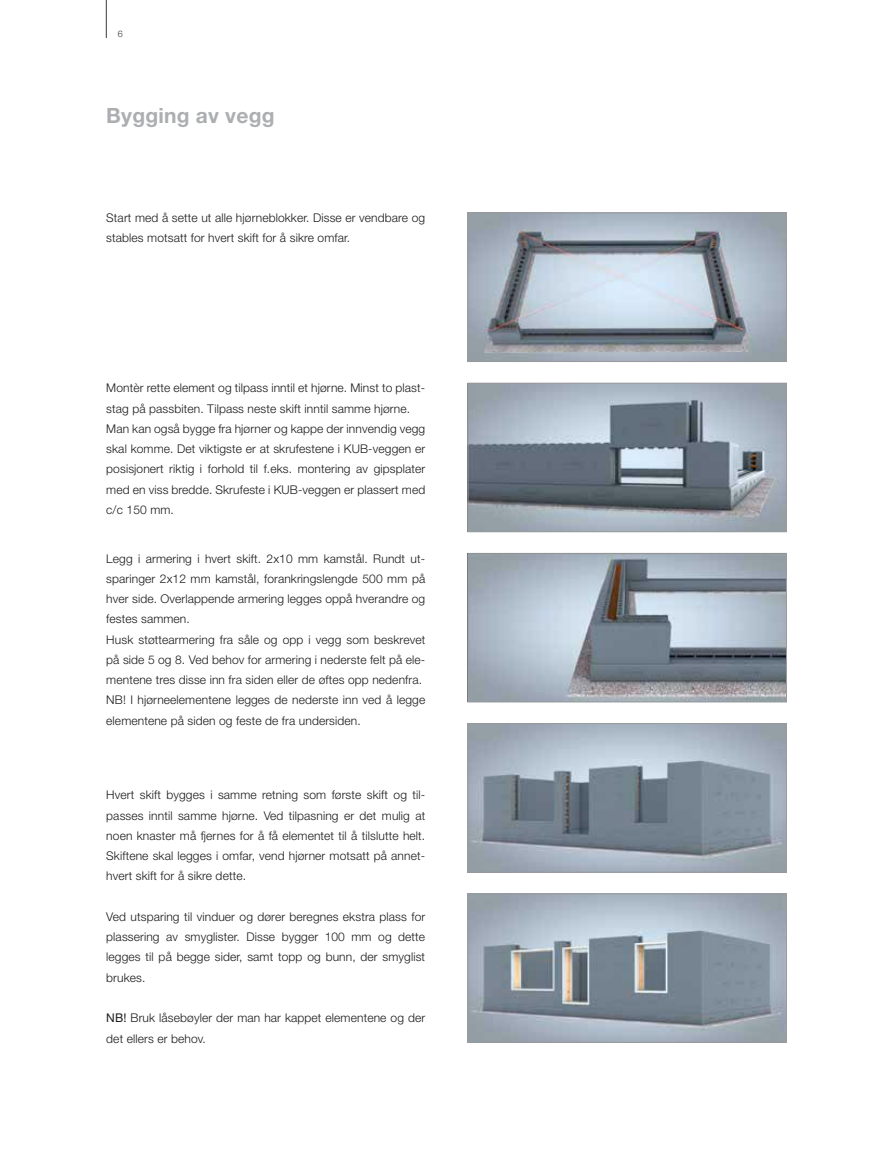
<style>
.page{position:relative;width:893px;height:1149px;background:#fff}
.page>*{position:absolute;margin:0;border:0;box-sizing:border-box;transform-origin:0 0}
.t1{font:700 21px "Helvetica Neue";letter-spacing:.01em;color:#acafb1}
.t2{font:300 12px/20.2px "Helvetica Neue";letter-spacing:.01em;color:#1c1b1c}
.t3{font:300 9px "Helvetica Neue";color:#39393a}
.s1{font-weight:400}
</style>
<div class="page">
<hr style="left:106px;top:0;width:1px;height:38px;background:#39393a">
<img style="left:470px;top:385px;width:315px;height:144px">
<div style="left:468px;top:383px;width:319px;height:148px;border:1px solid #989a9c"></div>
<img style="left:470px;top:725px;width:315px;height:145px">
<div style="left:468px;top:723px;width:319px;height:149px;border:1px solid #989a9c"></div>
<img style="left:470px;top:895px;width:315px;height:145px">
<div style="left:468px;top:893px;width:319px;height:149px;border:1px solid #989a9c"></div>
<img style="left:470px;top:215px;width:315px;height:144px">
<div style="left:468px;top:213px;width:319px;height:148px;border:1px solid #989a9c"></div>
<img style="left:470px;top:555px;width:315px;height:145px">
<div style="left:468px;top:553px;width:319px;height:149px;border:1px solid #989a9c"></div>
<p class="t3" style="left:118px;top:29px;width:7px">6</p>
<h1 class="t1" style="left:106px;top:102px;width:170px">Bygging av vegg</h1>
<p class="t2" style="left:106px;top:207px;width:320px">Start med å sette ut alle hjørneblokker. Disse er vendbare og stables motsatt for hvert skift for å sikre omfar.</p>
<p class="t2" style="left:106px;top:377px;width:320px">Montèr rette element og tilpass inntil et hjørne. Minst to plast&shy;stag på passbiten. Tilpass neste skift inntil samme hjørne.<br>Man kan også bygge fra hjørner og kappe der innvendig vegg skal komme. Det viktigste er at skrufestene i KUB-veggen er posisjonert riktig i forhold til f.eks. montering av gipsplater med en viss bredde. Skrufeste i KUB-veggen er plassert med c/c 150 mm.</p>
<p class="t2" style="left:106px;top:547px;width:320px">Legg i armering i hvert skift. 2x10 mm kamstål. Rundt ut&shy;sparinger 2x12 mm kamstål, forankringslengde 500 mm på hver side. Overlappende armering legges oppå hverandre og festes sammen.<br>Husk støttearmering fra såle og opp i vegg som beskrevet på side 5 og 8. Ved behov for armering i nederste felt på ele&shy;mentene tres disse inn fra siden eller de øftes opp nedenfra.<br>NB! I hjørneelementene legges de nederste inn ved å legge elementene på siden og feste de fra undersiden.</p>
<p class="t2" style="left:106px;top:784px;width:320px;text-align:justify">Hvert skift bygges i samme retning som første skift og til&shy;passes inntil samme hjørne. Ved tilpasning er det mulig at noen knaster må fjernes for å få elementet til å tilslutte helt.<br>Skiftene skal legges i omfar, vend hjørner motsatt på annet&shy;hvert skift for å sikre dette.</p>
<p class="t2" style="left:106px;top:906px;width:320px;text-align:justify">Ved utsparing til vinduer og dører beregnes ekstra plass for plassering av smyglister. Disse bygger 100 mm og dette legges til på begge sider, samt topp og bunn, der smyglist brukes.</p>
<p class="t2" style="left:106px;top:1007px;width:320px"><span class="s1">NB!</span> Bruk låsebøyler der man har kappet elementene og der det ellers er behov.</p>
</div>
